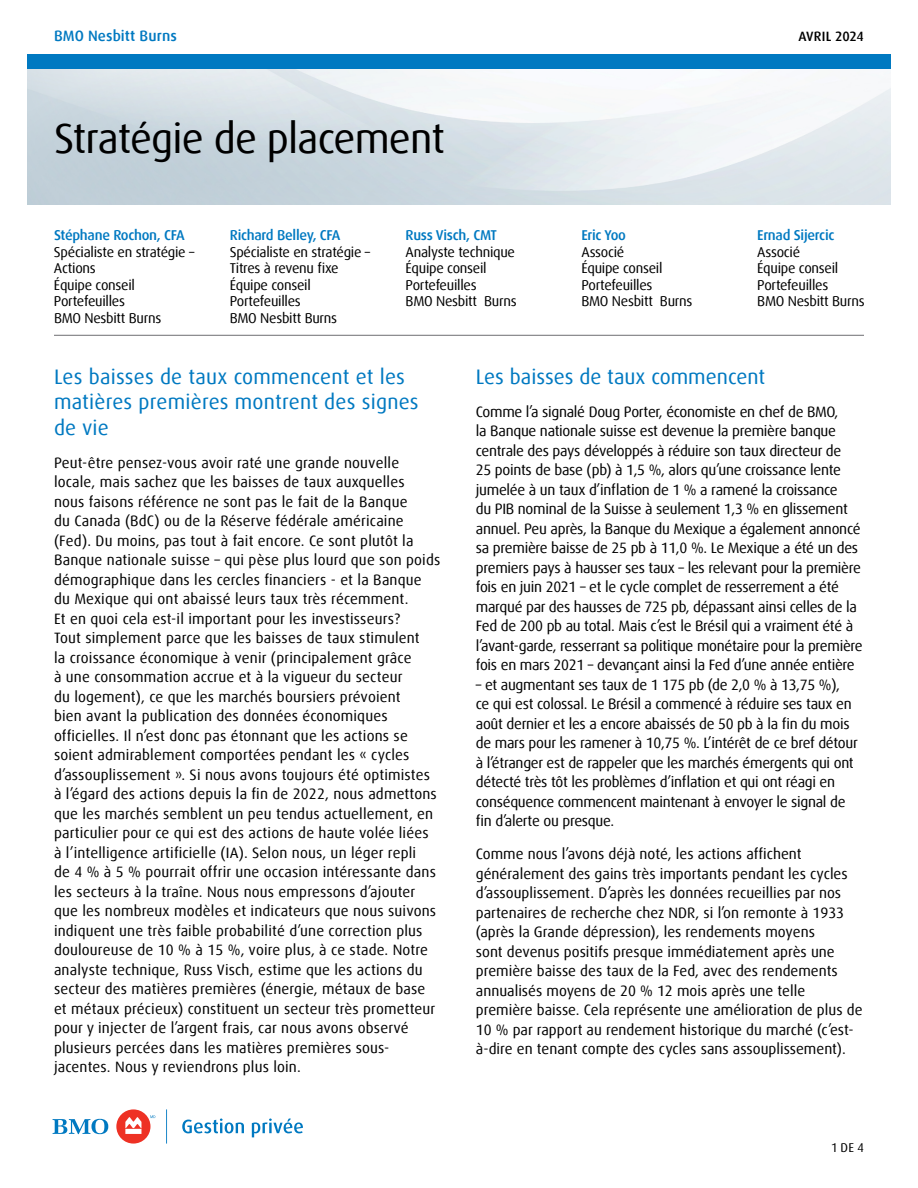
<style>
.page{position:relative;width:918px;height:1188px;background:#fff}
.page>*{position:absolute;margin:0;border:0;box-sizing:border-box;transform-origin:0 0}
.t1{font:42px "Dax Offc Pro";letter-spacing:-.02em;color:#000}
.t2{font:21px/25.5px "Dax Offc Pro";letter-spacing:.01em;color:#0079c1}
.Body_copy{font:15px/19.5px "Dax Offc Pro";color:#000}
.Body_copy-2{font:15px/19.5px "Dax Offc Pro";letter-spacing:-.02em;color:#000}
.Entity___Sheet_title{font:500 15px "Dax Offc Pro";letter-spacing:.005em;color:#0079c1}
.Body_copy-3{font:14.25px/16.5px "Dax Offc Pro";letter-spacing:-.02em;color:#000}
.Body_copy-4{font:500 14.25px "Dax Offc Pro";letter-spacing:-.02em;color:#0079c1}
.Date___Internal_Use{font:500 13.5px "Dax Offc Pro";letter-spacing:-.005em;color:#000}
.t3{font:12.75px "Dax Pro";color:#000}
.s1{font-weight:500;color:#0079c1}
</style>
<div class="page">
<div style="left:27px;top:54px;width:864px;height:15px;background:#0079c1"></div>
<hr style="left:54px;top:335px;width:810px;height:1px;background:#6d6e71">
<div style="left:116px;top:1109px;width:34px;height:35px;background:#ee3124;border-radius:50%"></div>
<svg style="left:125px;top:1117px;width:16px;height:17px"></svg>
<svg style="left:182px;top:1119px;width:62px;height:14px"></svg>
<svg style="left:252px;top:1118px;width:51px;height:19px"></svg>
<svg style="left:166px;top:1109px;width:1px;height:35px"></svg>
<svg style="left:53px;top:1119px;width:55px;height:15px"></svg>
<svg style="left:150px;top:1115px;width:5px;height:3px"></svg>
<p class="Entity___Sheet_title" style="left:54px;top:26px;width:124px">BMO Nesbitt Burns</p>
<p class="Date___Internal_Use" style="left:798px;top:27px;width:67px">AVRIL 2024</p>
<h1 class="t1" style="left:54px;top:112px;width:392px">Stratégie de placement</h1>
<p class="Body_copy-3" style="left:54px;top:227px;width:142px"><span class="s1">Stéphane Rochon, CFA<br></span>Spécialiste en stratégie –<br>Actions<br>Équipe conseil<br>Portefeuilles<br>BMO Nesbitt Burns</p>
<p class="Body_copy-3" style="left:230px;top:227px;width:142px"><span class="s1">Richard Belley, CFA<br></span>Spécialiste en stratégie –<br>Titres à revenu fixe<br>Équipe conseil<br>Portefeuilles<br>BMO Nesbitt Burns</p>
<p class="Body_copy-4" style="left:406px;top:226px;width:93px">Russ Visch, CMT</p>
<p class="Body_copy-3" style="left:406px;top:244px;width:112px">Analyste technique<br>Équipe conseil<br>Portefeuilles<br>BMO Nesbitt Burns</p>
<p class="Body_copy-3" style="left:581px;top:227px;width:112px"><span class="s1">Eric Yoo<br></span>Associé<br>Équipe conseil<br>Portefeuilles<br>BMO Nesbitt Burns</p>
<p class="Body_copy-3" style="left:757px;top:227px;width:109px"><span class="s1">Ernad Sijercic<br></span>Associé<br>Équipe conseil<br>Portefeuilles<br>BMO Nesbitt Burns</p>
<h2 class="t2" style="left:54px;top:364px;width:366px">Les baisses de taux commencent et les matières premières montrent des signes de vie</h2>
<p class="Body_copy" style="left:54px;top:453px;width:388px">Peut-être pensez-vous avoir raté une grande nouvelle locale, mais sachez que les baisses de taux auxquelles<br>nous faisons référence ne sont pas le fait de la Banque<br>du Canada (BdC) ou de la Réserve fédérale américaine (Fed). Du moins, pas tout à fait encore. Ce sont plutôt la Banque nationale suisse – qui pèse plus lourd que son poids démographique dans les cercles financiers - et la Banque du Mexique qui ont abaissé leurs taux très récemment.<br>Et en quoi cela est-il important pour les investisseurs?<br>Tout simplement parce que les baisses de taux stimulent<br>la croissance économique à venir (principalement grâce<br>à une consommation accrue et à la vigueur du secteur<br>du logement), ce que les marchés boursiers prévoient<br>bien avant la publication des données économiques officielles. Il n’est donc pas étonnant que les actions se soient admirablement comportées pendant les « cycles d’assouplissement ». Si nous avons toujours été optimistes à l’égard des actions depuis la fin de 2022, nous admettons que les marchés semblent un peu tendus actuellement, en particulier pour ce qui est des actions de haute volée liées<br>à l’intelligence artificielle (IA). Selon nous, un léger repli<br>de 4 % à 5 % pourrait offrir une occasion intéressante dans les secteurs à la traîne. Nous nous empressons d’ajouter que les nombreux modèles et indicateurs que nous suivons indiquent une très faible probabilité d’une correction plus douloureuse de 10 % à 15 %, voire plus, à ce stade. Notre analyste technique, Russ Visch, estime que les actions du secteur des matières premières (énergie, métaux de base et métaux précieux) constituent un secteur très prometteur pour y injecter de l’argent frais, car nous avons observé plusieurs percées dans les matières premières sous&shy;jacentes. Nous y reviendrons plus loin.</p>
<h2 class="t2" style="left:476px;top:364px;width:291px">Les baisses de taux commencent</h2>
<p class="Body_copy-2" style="left:476px;top:402px;width:388px">Comme l’a signalé Doug Porter, économiste en chef de BMO,<br>la Banque nationale suisse est devenue la première banque centrale des pays développés à réduire son taux directeur de<br>25 points de base (pb) à 1,5 %, alors qu’une croissance lente jumelée à un taux d’inflation de 1 % a ramené la croissance<br>du PIB nominal de la Suisse à seulement 1,3 % en glissement annuel. Peu après, la Banque du Mexique a également annoncé sa première baisse de 25 pb à 11,0 %. Le Mexique a été un des premiers pays à hausser ses taux – les relevant pour la première fois en juin 2021 – et le cycle complet de resserrement a été marqué par des hausses de 725 pb, dépassant ainsi celles de la Fed de 200 pb au total. Mais c’est le Brésil qui a vraiment été à l’avant-garde, resserrant sa politique monétaire pour la première fois en mars 2021 – devançant ainsi la Fed d’une année entière</p>
<p class="Body_copy-2" style="left:476px;top:675px;width:384px">– et augmentant ses taux de 1 175 pb (de 2,0 % à 13,75 %),<br>ce qui est colossal. Le Brésil a commencé à réduire ses taux en août dernier et les a encore abaissés de 50 pb à la fin du mois de mars pour les ramener à 10,75 %. L’intérêt de ce bref détour à l’étranger est de rappeler que les marchés émergents qui ont détecté très tôt les problèmes d’inflation et qui ont réagi en conséquence commencent maintenant à envoyer le signal de fin d’alerte ou presque.</p>
<p class="Body_copy" style="left:476px;top:845px;width:388px">Comme nous l’avons déjà noté, les actions affichent généralement des gains très importants pendant les cycles d’assouplissement. D’après les données recueillies par nos partenaires de recherche chez NDR, si l’on remonte à 1933 (après la Grande dépression), les rendements moyens<br>sont devenus positifs presque immédiatement après une première baisse des taux de la Fed, avec des rendements annualisés moyens de 20 % 12 mois après une telle première baisse. Cela représente une amélioration de plus de 10 % par rapport au rendement historique du marché (c’est&shy;à-dire en tenant compte des cycles sans assouplissement).</p>
<p class="t3" style="left:832px;top:1139px;width:34px">1 DE 4</p>
</div>
